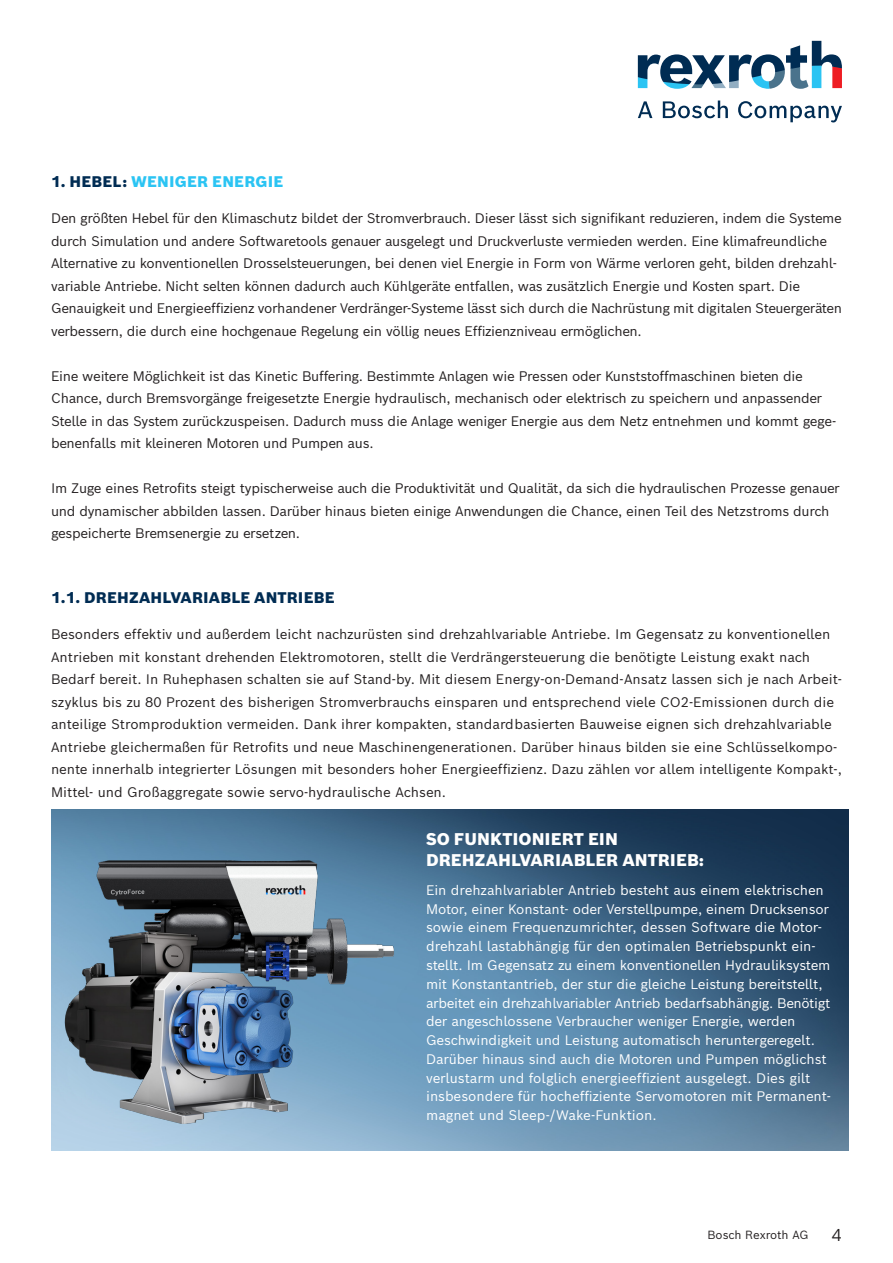
<style>
.page{position:relative;width:893px;height:1263px;background:#fff}
.page>*{position:absolute;margin:0;border:0;box-sizing:border-box;transform-origin:0 0}
._01_1_Headline_36pt_14_4mm_Black{font:900 16.5px/21px "Bosch Sans";color:#fff}
.t1{font:16.5px "Bosch Sans";color:#231f20}
._01_1_Headline_36pt_14_4mm_Black-2{font:900 15px "Bosch Sans";letter-spacing:.01em;color:#002c53}
._01_1_Headline_36pt_14_4mm_Black-3{font:900 15px "Bosch Sans";letter-spacing:.01em;color:#2bc4f3}
._01_1_Headline_36pt_14_4mm_Black-4{font:13.5px/22.5px "Bosch Sans";letter-spacing:-.02em;color:#231f20}
._01_1_Headline_36pt_14_4mm_Black-5{font:13.5px/22.5px "Bosch Sans";color:#231f20}
._01_1_Headline_36pt_14_4mm_Black-6{font:13.5px/18.8px "Bosch Sans";letter-spacing:-.01em;color:#fff}
.t2{font:11.55px "Bosch Sans";letter-spacing:-.015em;color:#231f20}
.s1{color:#002c53}
</style>
<div class="page">
<svg style="left:638px;top:101px;width:14px;height:17px"></svg>
<svg style="left:663px;top:101px;width:65px;height:17px"></svg>
<svg style="left:738px;top:101px;width:104px;height:21px"></svg>
<svg style="left:638px;top:41px;width:204px;height:48px"></svg>
<img style="left:51px;top:810px;width:797px;height:341px">
<img style="left:74px;top:814px;width:357px;height:58px">
<img style="left:51px;top:872px;width:471px;height:279px">
<p class="_01_1_Headline_36pt_14_4mm_Black-3" style="left:51px;top:169px;width:234px"><span class="s1">1. HEBEL:</span> WENIGER ENERGIE</p>
<p class="_01_1_Headline_36pt_14_4mm_Black-4" style="left:51px;top:206px;width:792px">Den größten Hebel für den Klimaschutz bildet der Stromverbrauch. Dieser lässt sich signifikant reduzieren, indem die Systeme durch Simulation und andere Softwaretools genauer ausgelegt und Druckverluste vermieden werden. Eine klimafreundliche Alternative zu konventionellen Drosselsteuerungen, bei denen viel Energie in Form von Wärme verloren geht, bilden drehzahl&shy;variable Antriebe. Nicht selten können dadurch auch Kühlgeräte entfallen, was zusätzlich Energie und Kosten spart. Die Genauigkeit und Energieeffizienz vorhandener Verdränger-Systeme lässt sich durch die Nachrüstung mit digitalen Steuergeräten verbessern, die durch eine hochgenaue Regelung ein völlig neues Effizienzniveau ermöglichen.</p>
<p class="_01_1_Headline_36pt_14_4mm_Black-4" style="left:51px;top:364px;width:787px">Eine weitere Möglichkeit ist das Kinetic Buffering. Bestimmte Anlagen wie Pressen oder Kunststoffmaschinen bieten die Chance, durch Bremsvorgänge freigesetzte Energie hydraulisch, mechanisch oder elektrisch zu speichern und anpassender Stelle in das System zurückzuspeisen. Dadurch muss die Anlage weniger Energie aus dem Netz entnehmen und kommt gege&shy;benenfalls mit kleineren Motoren und Pumpen aus.</p>
<p class="_01_1_Headline_36pt_14_4mm_Black-4" style="left:51px;top:476px;width:790px">Im Zuge eines Retrofits steigt typischerweise auch die Produktivität und Qualität, da sich die hydraulischen Prozesse genauer und dynamischer abbilden lassen. Darüber hinaus bieten einige Anwendungen die Chance, einen Teil des Netzstroms durch gespeicherte Bremsenergie zu ersetzen.</p>
<p class="_01_1_Headline_36pt_14_4mm_Black-2" style="left:51px;top:585px;width:285px">1.1. DREHZAHLVARIABLE ANTRIEBE</p>
<p class="_01_1_Headline_36pt_14_4mm_Black-5" style="left:51px;top:622px;width:792px">Besonders effektiv und außerdem leicht nachzurüsten sind drehzahlvariable Antriebe. Im Gegensatz zu konventionellen Antrieben mit konstant drehenden Elektromotoren, stellt die Verdrängersteuerung die benötigte Leistung exakt nach Bedarf bereit. In Ruhephasen schalten sie auf Stand-by. Mit diesem Energy-on-Demand-Ansatz lassen sich je nach Arbeit&shy;szyklus bis zu 80 Prozent des bisherigen Stromverbrauchs einsparen und entsprechend viele CO2-Emissionen durch die anteilige Stromproduktion vermeiden. Dank ihrer kompakten, standardbasierten Bauweise eignen sich drehzahlvariable Antriebe gleichermaßen für Retrofits und neue Maschinengenerationen. Darüber hinaus bilden sie eine Schlüsselkompo&shy;nente innerhalb integrierter Lösungen mit besonders hoher Energieeffizienz. Dazu zählen vor allem intelligente Kompakt-, Mittel- und Großaggregate sowie servo-hydraulische Achsen.</p>
<p class="_01_1_Headline_36pt_14_4mm_Black" style="left:426px;top:827px;width:280px">SO FUNKTIONIERT EIN<br>DREHZAHLVARIABLER ANTRIEB:</p>
<p class="_01_1_Headline_36pt_14_4mm_Black-6" style="left:426px;top:879px;width:406px">Ein drehzahlvariabler Antrieb besteht aus einem elektrischen Motor, einer Konstant- oder Verstellpumpe, einem Drucksensor sowie einem Frequenzumrichter, dessen Software die Motor&shy;drehzahl lastabhängig für den optimalen Betriebspunkt ein&shy;stellt. Im Gegensatz zu einem konventionellen Hydrauliksystem mit Konstantantrieb, der stur die gleiche Leistung bereitstellt, arbeitet ein drehzahlvariabler Antrieb bedarfsabhängig. Benötigt der angeschlossene Verbraucher weniger Energie, werden Geschwindigkeit und Leistung automatisch heruntergeregelt.<br>Darüber hinaus sind auch die Motoren und Pumpen möglichst verlustarm und folglich energieeffizient ausgelegt. Dies gilt insbesondere für hocheffiziente Servomotoren mit Permanent&shy;magnet und Sleep-/Wake-Funktion.</p>
<p class="t2" style="left:707px;top:1225px;width:103px">Bosch Rexroth AG</p>
<p class="t1" style="left:832px;top:1221px;width:12px">4</p>
</div>
